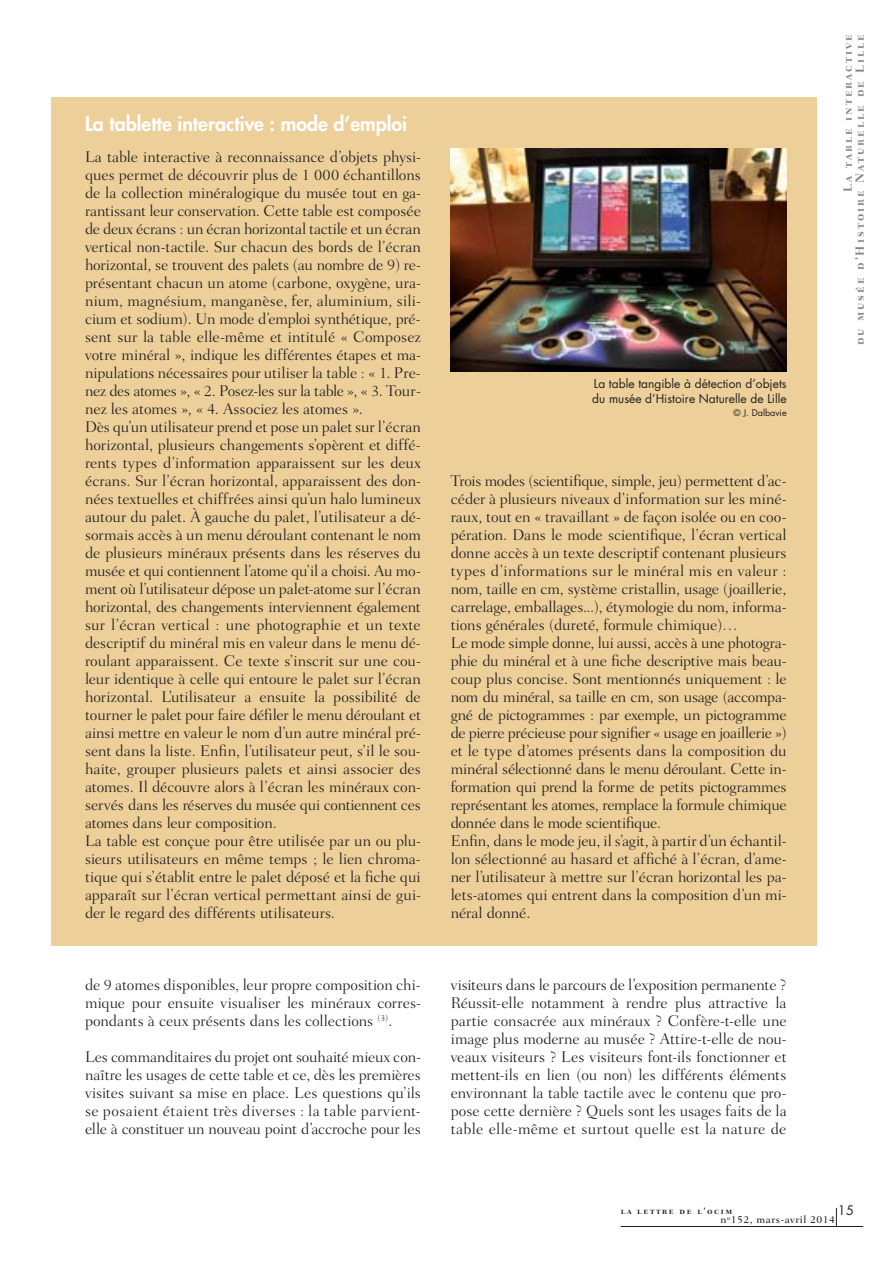
<style>
.page{position:relative;width:893px;height:1263px;background:#fff}
.page>*{position:absolute;margin:0;border:0;box-sizing:border-box;transform-origin:0 0}
.t1{font:800 19.5px "Futura";color:#fff}
.t2{font:300 15.75px/18px "Fairfield LH";letter-spacing:-.01em;color:#231f20;text-align:justify}
.t3{font:12.75px "Futura";color:#231f20}
.t4{font:12px/15px "Futura";color:#231f20}
.t5{font:12px/12px "Fairfield LH Bold SC";letter-spacing:.17em;color:#808285;text-align:right}
.t6{font:500 10.5px "Fairfield LH";letter-spacing:.05em;color:#231f20}
.t7{font:9px "Fairfield LH Bold SC";letter-spacing:.17em;color:#231f20}
.t8{font:9px "Futura";color:#231f20}
</style>
<div class="page">
<hr style="left:621px;top:1226px;width:242px;height:1px;background:#231f20">
<svg style="left:836px;top:1208px;width:1px;height:18px"></svg>
<div style="left:51px;top:98px;width:765px;height:848px;background:#eccf99"></div>
<img style="left:451px;top:149px;width:336px;height:223px">
<p class="t1" style="left:85px;top:115px;width:324px">La tablette interactive : mode d’emploi</p>
<p class="t2" style="left:85px;top:149px;width:338px;text-align:left">La table interactive à reconnaissance d’objets physi&shy;ques permet de découvrir plus de 1 000 échantil lons de la collection minéralogique du musée tout en ga&shy;rantissant leur conservation. Cette table est com posée de deux écrans : un écran horizontal tactile et un écran vertical non-tactile. Sur chacun des bords de l’écran horizontal, se trouvent des palets (au nombre de 9) re&shy;présentant chacun un atome (car bone, oxygène, ura&shy;nium, magnésium, manganèse, fer, aluminium, sili&shy;cium et sodium). Un mode d’emploi synthétique, pré - sent sur la table elle-même et intitulé « Composez votre minéral », indique les différentes étapes et ma&shy;nipulations nécessaires pour uti liser la table : « 1. Pre&shy;nez des atomes », « 2. Posez-les sur la table », « 3. Tour&shy;nez les atomes », « 4. Associez les atomes ».<br>Dès qu’un utilisateur prend et pose un palet sur l’écran horizontal, plusieurs changements s’opèrent et diffé&shy;rents types d’information apparaissent sur les deux écrans. Sur l’écran horizontal, apparaissent des don&shy;nées textuelles et chiffrées ainsi qu’un halo lumineux autour du palet. À gauche du palet, l’utilisateur a dé&shy;sormais accès à un menu déroulant contenant le nom de plusieurs minéraux présents dans les réserves du musée et qui contiennent l’atome qu’il a choisi. Au mo&shy;ment où l’utilisateur dépose un palet-atome sur l’écran horizontal, des changements interviennent également sur l’écran vertical : une photographie et un texte descriptif du minéral mis en valeur dans le menu dé&shy;roulant apparaissent. Ce texte s’inscrit sur une cou&shy;leur identique à celle qui entoure le palet sur l’écran horizontal. L’utilisateur a ensuite la possibilité de tourner le palet pour faire défiler le menu déroulant et ainsi met tre en valeur le nom d’un autre minéral pré&shy;sent dans la liste. Enfin, l’utilisateur peut, s’il le sou&shy;haite, grouper plusieurs palets et ainsi associer des atomes. Il découvre alors à l’écran les minéraux con&shy;servés dans les réserves du musée qui contiennent ces atomes dans leur composition.<br>La table est conçue pour être utilisée par un ou plu&shy;sieurs utilisateurs en même temps ; le lien chroma&shy;tique qui s’établit entre le palet déposé et la fiche qui apparaît sur l’écran vertical permettant ainsi de gui&shy;der le regard des différents utilisateurs.</p>
<p class="t2" style="left:85px;top:977px;width:337px">de 9 atomes disponibles, leur propre composition chi&shy;mique pour ensuite visualiser les minéraux corres&shy;pondants à ceux présents dans les collections <sup>(3)</sup>.</p>
<p class="t2" style="left:85px;top:1049px;width:337px">Les commanditaires du projet ont souhaité mieux con&shy;naître les usages de cette table et ce, dès les premières visites suivant sa mise en place. Les questions qu’ils se posaient étaient très diverses : la table parvient&shy;elle à constituer un nouveau point d’accroche pour les</p>
<p class="t4" style="left:592px;top:377px;width:196px">La table tangible à détection d’objets du musée d’Histoire Naturelle de Lille</p>
<p class="t8" style="left:733px;top:409px;width:55px">© J. Dalbavie</p>
<p class="t2" style="left:451px;top:473px;width:337px;text-align:left">Trois modes (scientifique, simple, jeu) permettent d’ac&shy;céder à plusieurs niveaux d’information sur les miné&shy;raux, tout en « travaillant » de façon isolée ou en coo&shy;pération. Dans le mode scientifique, l’écran vertical donne accès à un texte descriptif contenant plusieurs types d’informations sur le minéral mis en valeur : nom, taille en cm, système cristallin, usage (joaillerie, carrelage, emballages...), étymologie du nom, informa&shy;tions générales (dureté, formule chimique)…<br>Le mode simple donne, lui aussi, accès à une photogra&shy;phie du minéral et à une fiche descriptive mais beau&shy;coup plus concise. Sont mentionnés uniquement : le nom du minéral, sa taille en cm, son usage (accompa&shy;gné de pictogrammes : par exemple, un pictogramme de pierre précieuse pour signifier « usage en joaillerie ») et le type d’atomes présents dans la composition du minéral sélectionné dans le menu déroulant. Cette in&shy;formation qui prend la forme de petits pictogrammes représentant les atomes, remplace la formule chimique donnée dans le mode scientifique.<br>Enfin, dans le mode jeu, il s’agit, à partir d’un échantil&shy;lon sélectionné au hasard et affiché à l’écran, d’ame&shy;ner l’utilisateur à mettre sur l’écran horizontal les pa&shy;lets-atomes qui entrent dans la composition d’un mi - néral donné.</p>
<p class="t2" style="left:451px;top:977px;width:337px">visiteurs dans le parcours de l’exposition permanente ?<br>Réussit-elle notamment à rendre plus attractive la partie consacrée aux minéraux ? Confère-t-elle une image plus moderne au musée ? Attire-t-elle de nou&shy;veaux visiteurs ? Les visiteurs font-ils fonctionner et mettent-ils en lien (ou non) les différents éléments environnant la table tactile avec le contenu que pro&shy;pose cette dernière ? Quels sont les usages faits de la table elle-même et surtout quelle est la nature de</p>
<p class="t5" style="left:842px;top:345px;width:313px;rotate:-90deg">La table interactive<br>du musée d’Histoire Naturelle de Lille</p>
<p class="t3" style="left:838px;top:1204px;width:18px">15</p>
<p class="t7" style="left:621px;top:1206px;width:113px">la lettre de l’ocim</p>
<p class="t6" style="left:721px;top:1215px;width:116px">n<sup>o</sup>152, mars-avril 2014</p>
</div>
